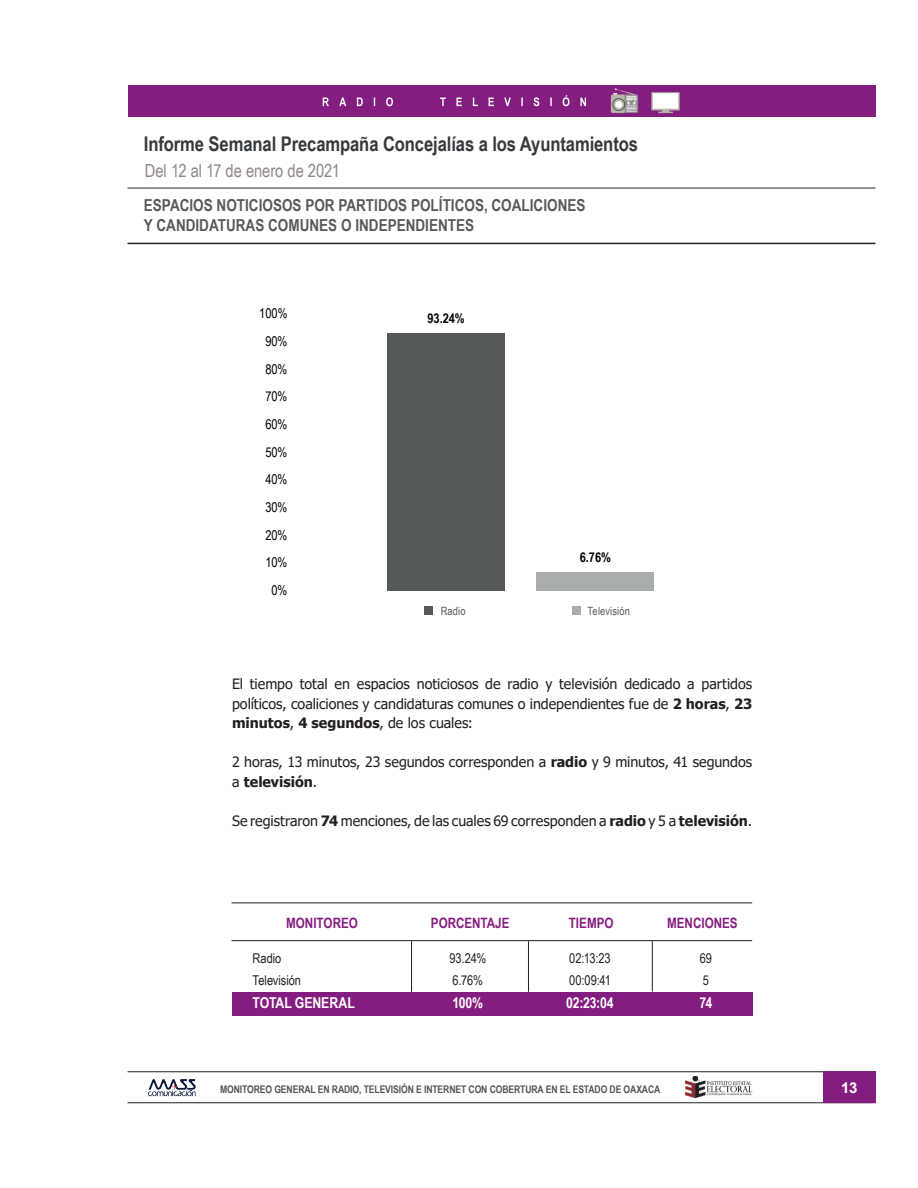
<style>
.page{position:relative;width:918px;height:1188px;background:#fff}
.page>*{position:absolute;margin:0;border:0;box-sizing:border-box;transform-origin:0 0}
.t1{font:700 20.25px "Arial Narrow";letter-spacing:-.005em;color:#36393c}
.t2{font:18px "Arial Narrow";letter-spacing:-.005em;color:#908785}
.t3{font:700 16.5px/19.5px "Arial Narrow";color:#575a5b}
.t4{font:700 15px "Arial Narrow";letter-spacing:-.005em;color:#fff}
.t5{font:700 15px "Arial";color:#fff}
.t6{font:14.25px/19.5px "Tahoma";color:#231f20;text-align:justify}
.t7{font:700 14.25px "Arial Narrow";color:#841d80}
.t8{font:13.5px "Arial Narrow";letter-spacing:-.005em;color:#231f20}
.t9{font:13.5px "Arial Narrow";letter-spacing:-.005em;color:#000001}
.t10{font:700 13.5px "Arial Narrow";color:#000001}
.t11{font:11.4px "Arial Narrow";letter-spacing:.015em;color:#575a5b}
.t12{font:700 10.5px "Arial Narrow";letter-spacing:-.01em;color:#515456}
.s1{font-weight:700}
</style>
<div class="page">
<hr style="left:128px;top:1072px;width:747px;height:1px;background:#231f20">
<hr style="left:128px;top:1103px;width:747px;height:1px;background:#231f20">
<div style="left:823px;top:1072px;width:52px;height:31px;background:#841d80"></div>
<img style="left:148px;top:1079px;width:48px;height:18px">
<img style="left:684px;top:1077px;width:69px;height:22px">
<div style="left:388px;top:333px;width:117px;height:257px;background:#56595a"></div>
<div style="left:537px;top:572px;width:117px;height:18px;background:#a8acac"></div>
<hr style="left:528px;top:941px;width:1px;height:51px;background:#231f20">
<hr style="left:411px;top:941px;width:1px;height:51px;background:#231f20">
<hr style="left:652px;top:941px;width:1px;height:51px;background:#231f20">
<div style="left:232px;top:992px;width:520px;height:24px;background:#841d80"></div>
<hr style="left:232px;top:903px;width:520px;height:1px;background:#231f20">
<hr style="left:232px;top:940px;width:520px;height:1px;background:#231f20">
<hr style="left:128px;top:243px;width:747px;height:1px;background:#231f20">
<hr style="left:128px;top:188px;width:747px;height:1px;background:#231f20">
<div style="left:128px;top:85px;width:747px;height:31px;background:#841d80"></div>
<svg style="left:323px;top:95px;width:263px;height:11px"></svg>
<img style="left:610px;top:88px;width:29px;height:25px">
<img style="left:650px;top:92px;width:30px;height:25px">
<div style="left:425px;top:607px;width:8px;height:8px;background:#56595a"></div>
<div style="left:573px;top:607px;width:8px;height:8px;background:#a8acac"></div>
<h1 class="t1" style="left:144px;top:128px;width:496px">Informe Semanal Precampaña Concejalías a los Ayuntamientos</h1>
<p class="t2" style="left:145px;top:157px;width:197px">Del 12 al 17 de enero de 2021</p>
<p class="t3" style="left:144px;top:195px;width:443px">ESPACIOS NOTICIOSOS POR PARTIDOS POLÍTICOS, COALICIONES<br>Y CANDIDATURAS COMUNES O INDEPENDIENTES</p>
<p class="t9" style="left:259px;top:304px;width:30px">100%</p>
<p class="t9" style="left:265px;top:331px;width:24px">90%</p>
<p class="t9" style="left:265px;top:359px;width:24px">80%</p>
<p class="t9" style="left:265px;top:387px;width:24px">70%</p>
<p class="t9" style="left:265px;top:414px;width:24px">60%</p>
<p class="t9" style="left:265px;top:442px;width:24px">50%</p>
<p class="t9" style="left:265px;top:470px;width:24px">40%</p>
<p class="t9" style="left:265px;top:497px;width:24px">30%</p>
<p class="t9" style="left:265px;top:525px;width:24px">20%</p>
<p class="t9" style="left:265px;top:553px;width:24px">10%</p>
<p class="t9" style="left:272px;top:580px;width:17px">0%</p>
<p class="t10" style="left:427px;top:308px;width:39px">93.24%</p>
<p class="t10" style="left:580px;top:547px;width:33px">6.76%</p>
<p class="t11" style="left:441px;top:603px;width:26px">Radio</p>
<p class="t11" style="left:588px;top:603px;width:44px">Televisión</p>
<p class="t6" style="left:232px;top:675px;width:522px">El tiempo total en espacios noticiosos de radio y televisión dedicado a partidos políticos, coaliciones y candidaturas comunes o independientes fue de <span class="s1">2 horas</span>, <span class="s1">23 minutos</span>, <span class="s1">4 segundos</span>, de los cuales:</p>
<p class="t6" style="left:232px;top:753px;width:522px">2 horas, 13 minutos, 23 segundos corresponden a <span class="s1">radio</span> y 9 minutos, 41 segundos a <span class="s1">televisión</span>.</p>
<p class="t6" style="left:232px;top:812px;width:522px">Se registraron <span class="s1">74</span> menciones, de las cuales 69 corresponden a <span class="s1">radio</span> y 5 a <span class="s1">televisión</span>.</p>
<p class="t7" style="left:286px;top:912px;width:73px">MONITOREO</p>
<p class="t7" style="left:431px;top:912px;width:80px">PORCENTAJE</p>
<p class="t7" style="left:569px;top:912px;width:46px">TIEMPO</p>
<p class="t7" style="left:667px;top:912px;width:72px">MENCIONES</p>
<p class="t8" style="left:253px;top:948px;width:30px">Radio</p>
<p class="t8" style="left:449px;top:948px;width:38px">93.24%</p>
<p class="t8" style="left:569px;top:948px;width:43px">02:13:23</p>
<p class="t8" style="left:700px;top:948px;width:14px">69</p>
<p class="t8" style="left:253px;top:970px;width:50px">Televisión</p>
<p class="t8" style="left:452px;top:970px;width:32px">6.76%</p>
<p class="t8" style="left:569px;top:970px;width:43px">00:09:41</p>
<p class="t8" style="left:703px;top:970px;width:8px">5</p>
<p class="t4" style="left:253px;top:991px;width:104px">TOTAL GENERAL</p>
<p class="t4" style="left:452px;top:991px;width:32px">100%</p>
<p class="t4" style="left:566px;top:991px;width:49px">02:23:04</p>
<p class="t4" style="left:700px;top:991px;width:14px">74</p>
<p class="t12" style="left:220px;top:1081px;width:442px">MONITOREO GENERAL EN RADIO, TELEVISIÓN E INTERNET CON COBERTURA EN EL ESTADO DE OAXACA</p>
<p class="t5" style="left:841px;top:1077px;width:18px">13</p>
</div>
